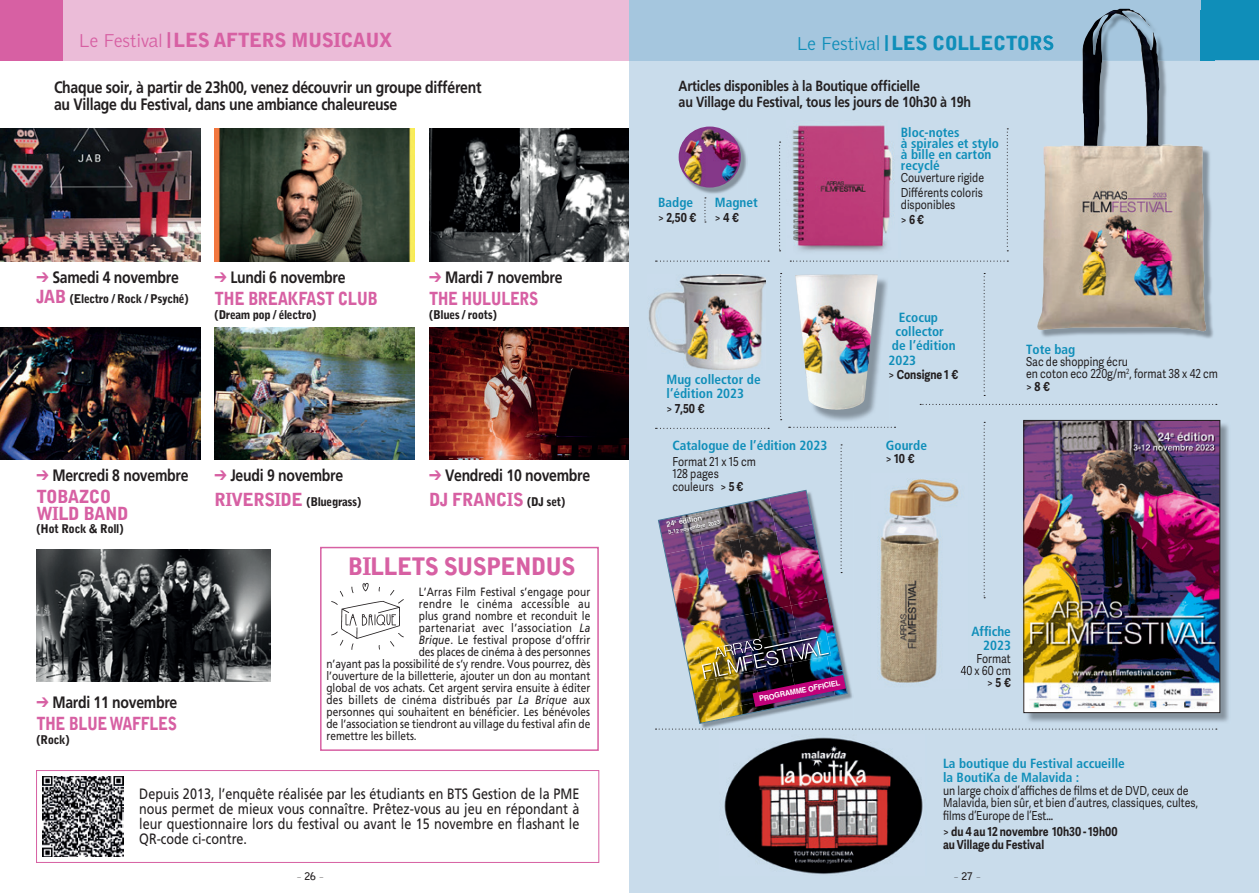
<style>
.page{position:relative;width:1259px;height:893px;background:#fff}
.page>*{position:absolute;margin:0;border:0;box-sizing:border-box;transform-origin:0 0}
.t1{font:900 24px "Bell Gothic Std";letter-spacing:-.035em;color:#d760a3;scale:.96 1}
.t2{font:900 19.35px "Bell Gothic Std";letter-spacing:-.025em;color:#d760a3}
.t3{font:900 19.35px "Bell Gothic Std";letter-spacing:-.025em;color:#0f8eb9}
.t4{font:900 18px/16.5px "Bell Gothic Std";letter-spacing:-.035em;color:#d760a3;scale:.96 1}
.t5{font:900 18px "Bell Gothic Std";letter-spacing:-.035em;color:#d760a3;scale:.84 1}
.t6{font:900 18px "Bell Gothic Std";letter-spacing:-.035em;color:#d760a3;scale:.87 1}
.t7{font:700 16.5px/16.5px "Frutiger LT Pro";letter-spacing:-.02em;color:#231f20;scale:.85 1}
.t8{font:15px/15px "Frutiger LT Std";color:#231f20;text-align:justify;scale:.84 1}
.t9{font:700 14.7px/16.4px "Frutiger LT Pro";letter-spacing:-.015em;color:#231f20;scale:.85 1}
.t10{font:700 condensed 13.35px/14.2px "Frutiger LT Pro";color:#0f8eb9}
.t11{font:12.45px/12.5px "Adelle Sans";color:#231f20;scale:.85 1}
.t12{font:700 12.45px/12.5px "Adelle Sans";color:#231f20;scale:.85 1}
.t13{font:12px "Frutiger LT Pro";color:#231f20;scale:.84 1}
.t14{font:900 12px "Bell Gothic Std";letter-spacing:-.035em;color:#231f20;scale:.96 1}
.t15{font:12px "Frutiger LT Pro";letter-spacing:.02em;color:#231f20;scale:.84 1}
.t16{font:12px "Frutiger LT Pro";letter-spacing:.03em;color:#231f20;scale:.84 1}
.t17{font:12px "Frutiger LT Pro";letter-spacing:.035em;color:#231f20;scale:.84 1}
.t18{font:10.5px "Andrade Pro";color:#231f20}
.t19{font:700 7.5px "Helvetica";color:#fff}
.t20{font:700 7.2px "Helvetica";color:#fff}
.t21{font:700 5.4px "Helvetica";color:#fff}
.s1{font-weight:300}
.s2{color:#d760a3}
.s3{font-size:18px;color:#d760a3}
.s4{font-size:12px;color:#231f20}
.s5{font-style:italic}
.s6{font-family:"Bell Gothic Std";font-weight:700}
.s7{font-weight:400}
.s8{font-weight:700}
</style>
<div class="page">
<div style="left:320px;top:547px;width:279px;height:204px;border:2px solid #d760a3"></div>
<img style="left:320px;top:578px;width:84px;height:74px">
<div style="left:45px;top:0;width:584px;height:61px;background:#ebbcd8"></div>
<div style="left:0;top:0;width:62px;height:61px;background:#d760a3"></div>
<img style="left:429px;top:129px;width:200px;height:133px">
<img style="left:429px;top:328px;width:200px;height:131px">
<img style="left:215px;top:129px;width:200px;height:133px">
<img style="left:215px;top:328px;width:200px;height:131px">
<img style="left:0;top:129px;width:200px;height:133px">
<img style="left:0;top:328px;width:200px;height:131px">
<img style="left:37px;top:550px;width:233px;height:132px">
<div style="left:629px;top:61px;width:630px;height:832px;background:#c9dceb"></div>
<img style="left:648px;top:298px;width:7px;height:38px">
<img style="left:696px;top:144px;width:51px;height:50px">
<img style="left:678px;top:127px;width:63px;height:61px">
<img style="left:1216px;top:422px;width:13px;height:300px">
<svg style="left:779px;top:142px;width:1px;height:109px"></svg>
<svg style="left:704px;top:197px;width:2px;height:26px"></svg>
<svg style="left:1006px;top:128px;width:2px;height:123px"></svg>
<svg style="left:790px;top:261px;width:218px;height:1px"></svg>
<svg style="left:655px;top:261px;width:114px;height:1px"></svg>
<img style="left:792px;top:125px;width:102px;height:127px">
<img style="left:724px;top:737px;width:199px;height:137px">
<div style="left:630px;top:0;width:629px;height:61px;background:#a5c6de"></div>
<div style="left:1200px;top:0;width:59px;height:60px;background:#0f8eb9"></div>
<img style="left:1119px;top:61px;width:92px;height:212px">
<img style="left:1122px;top:11px;width:92px;height:50px">
<img style="left:1200px;top:11px;width:14px;height:49px">
<img style="left:1119px;top:61px;width:28px;height:85px">
<img style="left:1119px;top:14px;width:23px;height:47px">
<img style="left:1039px;top:9px;width:80px;height:264px">
<img style="left:1079px;top:188px;width:96px;height:85px">
<img style="left:655px;top:273px;width:561px;height:457px">
<div style="left:36px;top:770px;width:563px;height:93px;border:1px solid #d760a3"></div>
<img style="left:43px;top:776px;width:80px;height:81px">
<h2 class="t2" style="left:78px;top:29px;width:315px"><span class="s1">Le Festival</span> <sup>|</sup>LES AFTERS MUSICAUX</h2>
<h3 class="t7" style="left:54px;top:79px;width:504px">Chaque soir, à partir de 23h00, venez découvrir un groupe différent au Village du Festival, dans une ambiance chaleureuse</h3>
<h3 class="t7" style="left:37px;top:269px;width:169px"><span class="s2">➔</span> Samedi 4 novembre</h3>
<p class="t14" style="left:37px;top:291px;width:160px"><span class="s3">JAB</span> (Electro / Rock / Psyché)</p>
<h3 class="t7" style="left:215px;top:269px;width:156px"><span class="s2">➔</span> Lundi 6 novembre</h3>
<h3 class="t6" style="left:215px;top:288px;width:189px">THE BREAKFAST CLUB</h3>
<p class="t14" style="left:215px;top:307px;width:107px">(Dream pop / électro)</p>
<h3 class="t7" style="left:429px;top:269px;width:158px"><span class="s2">➔</span> Mardi 7 novembre</h3>
<h3 class="t5" style="left:429px;top:288px;width:132px">THE HULULERS</h3>
<p class="t14" style="left:429px;top:307px;width:72px">(Blues / roots)</p>
<h3 class="t7" style="left:37px;top:467px;width:180px"><span class="s2">➔</span> Mercredi 8 novembre</h3>
<h3 class="t4" style="left:37px;top:489px;width:97px">TOBAZCO<br>WILD BAND</h3>
<p class="t14" style="left:37px;top:522px;width:92px">(Hot Rock &amp; Roll)</p>
<h3 class="t7" style="left:37px;top:694px;width:167px"><span class="s2">➔</span> Mardi 11 novembre</h3>
<h3 class="t5" style="left:37px;top:713px;width:169px">THE BLUE WAFFLES</h3>
<p class="t14" style="left:37px;top:732px;width:36px">(Rock)</p>
<h3 class="t7" style="left:215px;top:467px;width:153px"><span class="s2">➔</span> Jeudi 9 novembre</h3>
<p class="t14" style="left:215px;top:495px;width:154px"><span class="s3">RIVERSIDE</span> (Bluegrass)</p>
<h3 class="t7" style="left:429px;top:467px;width:191px"><span class="s2">➔</span> Vendredi 10 novembre</h3>
<h3 class="t4" style="left:429px;top:492px;width:143px">DJ FRANCIS <span class="s4">(DJ set)</span></h3>
<h1 class="t1" style="left:348px;top:552px;width:239px">BILLETS SUSPENDUS</h1>
<p class="t13" style="left:419px;top:584px;width:206px">L’Arras Film Festival s’engage pour</p>
<p class="t17" style="left:419px;top:596px;width:206px">rendre le cinéma accessible au</p>
<p class="t13" style="left:419px;top:608px;width:206px">plus grand nombre et reconduit le</p>
<p class="t16" style="left:419px;top:620px;width:206px">partenariat avec l’association <span class="s5">La</span></p>
<p class="t13" style="left:419px;top:632px;width:206px"><span class="s5">Brique</span>. Le festival propose d’offrir</p>
<p class="t13" style="left:419px;top:644px;width:206px">des places de cinéma à des personnes</p>
<p class="t13" style="left:326px;top:656px;width:316px">n’ayant pas la possibilité de s’y rendre. Vous pourrez, dès</p>
<p class="t13" style="left:326px;top:668px;width:315px">l’ouverture de la billetterie, ajouter un don au montant</p>
<p class="t13" style="left:326px;top:680px;width:315px">global de vos achats. Cet argent servira ensuite à éditer</p>
<p class="t15" style="left:326px;top:692px;width:315px">des billets de cinéma distribués par <span class="s5">La Brique</span> aux</p>
<p class="t13" style="left:326px;top:704px;width:315px">personnes qui souhaitent en bénéficier. Les bénévoles</p>
<p class="t13" style="left:326px;top:716px;width:316px">de l’association se tiendront au village du festival afin de</p>
<p class="t13" style="left:326px;top:728px;width:109px">remettre les billets.</p>
<p class="t8" style="left:139px;top:786px;width:526px">Depuis 2013, l’enquête réalisée par les étudiants en BTS Gestion de la PME nous permet de mieux vous connaître. Prêtez-vous au jeu en répondant à leur questionnaire lors du festival ou avant le 15 novembre en ashant le QR-code ci-contre.</p>
<p class="t18" style="left:296px;top:869px;width:29px">- <span class="s6">26</span> -</p>
<h2 class="t3" style="left:796px;top:32px;width:260px"><span class="s1">Le Festival</span> <sup>|</sup>LES COLLECTORS</h2>
<p class="t9" style="left:678px;top:78px;width:346px">Articles disponibles à la Boutique officielle<br>au Village du Festival, tous les jours de 10h30 à 19h</p>
<p class="t10" style="left:658px;top:196px;width:36px">Badge</p>
<p class="t12" style="left:658px;top:211px;width:46px"><span class="s7">&gt;</span> 2,50 €</p>
<p class="t10" style="left:715px;top:196px;width:44px">Magnet</p>
<p class="t12" style="left:715px;top:211px;width:30px"><span class="s7">&gt;</span> 4 €</p>
<p class="t10" style="left:666px;top:372px;width:96px">Mug collector de l’édition 2023</p>
<p class="t12" style="left:666px;top:401px;width:46px"><span class="s7">&gt;</span> 7,50 €</p>
<p class="t10" style="left:672px;top:439px;width:156px">Catalogue de l’édition 2023</p>
<p class="t11" style="left:672px;top:455px;width:100px">Format 21 x 15 cm<br>128 pages couleurs &gt; <span class="s8">5 €</span></p>
<p class="t20" style="left:665px;top:519px;width:37px;rotate:-12deg">24<sup>e</sup> édition</p>
<p class="t21" style="left:667px;top:528px;width:54px;rotate:-12deg">3-12 novembre 2023</p>
<p class="t19" style="left:758px;top:693px;width:84px;rotate:-12deg">PROGRAMME OFFICIEL</p>
<p class="t10" style="left:901px;top:126px;width:100px;line-height:11.2px">Bloc-notes<br>à spirales et stylo à bille en carton recyclé</p>
<p class="t11" style="left:901px;top:170px;width:99px;line-height:14.5px">Couverture rigide<br>Différents coloris</p>
<p class="t11" style="left:901px;top:197px;width:66px;line-height:14.5px">disponibles &gt; <span class="s8">6 €</span></p>
<p class="t10" style="left:899px;top:310px;width:41px">Ecocup</p>
<p class="t10" style="left:895px;top:324px;width:50px">collector</p>
<p class="t10" style="left:892px;top:339px;width:65px">de l’édition</p>
<p class="t10" style="left:888px;top:353px;width:29px">2023</p>
<p class="t12" style="left:888px;top:368px;width:84px"><span class="s7">&gt;</span> Consigne 1 €</p>
<p class="t10" style="left:886px;top:439px;width:43px">Gourde</p>
<p class="t12" style="left:886px;top:452px;width:35px"><span class="s7">&gt;</span> 10 €</p>
<p class="t10" style="left:1026px;top:342px;width:51px">Tote bag</p>
<p class="t11" style="left:1026px;top:355px;width:227px">Sac de shopping écru<br>en coton eco 220g/m<sup>2</sup>, format 38 x 42 cm &gt; <span class="s8">8€</span></p>
<p class="t10" style="left:971px;top:624px;width:41px;text-align:right">Affiche<br>2023</p>
<p class="t11" style="left:960px;top:651px;width:61px;text-align:right">Format<br>40 x 60 cm &gt; <span class="s8">5€</span></p>
<p class="t10" style="left:943px;top:756px;width:183px">La boutique du Festival accueille la BoutiKa de Malavida :</p>
<p class="t11" style="left:943px;top:784px;width:301px">un large choix d’affiches de films et de DVD, ceux de<br>Malavida, bien sûr, et bien d’autres, classiques, cultes, films d’Europe de l’Est…</p>
<p class="t12" style="left:943px;top:825px;width:207px"><span class="s7">&gt;</span> du 4 au 12 novembre 10h30 - 19h00 au Village du Festival</p>
<p class="t18" style="left:953px;top:869px;width:29px">- <span class="s6">27</span> -</p>
</div>
